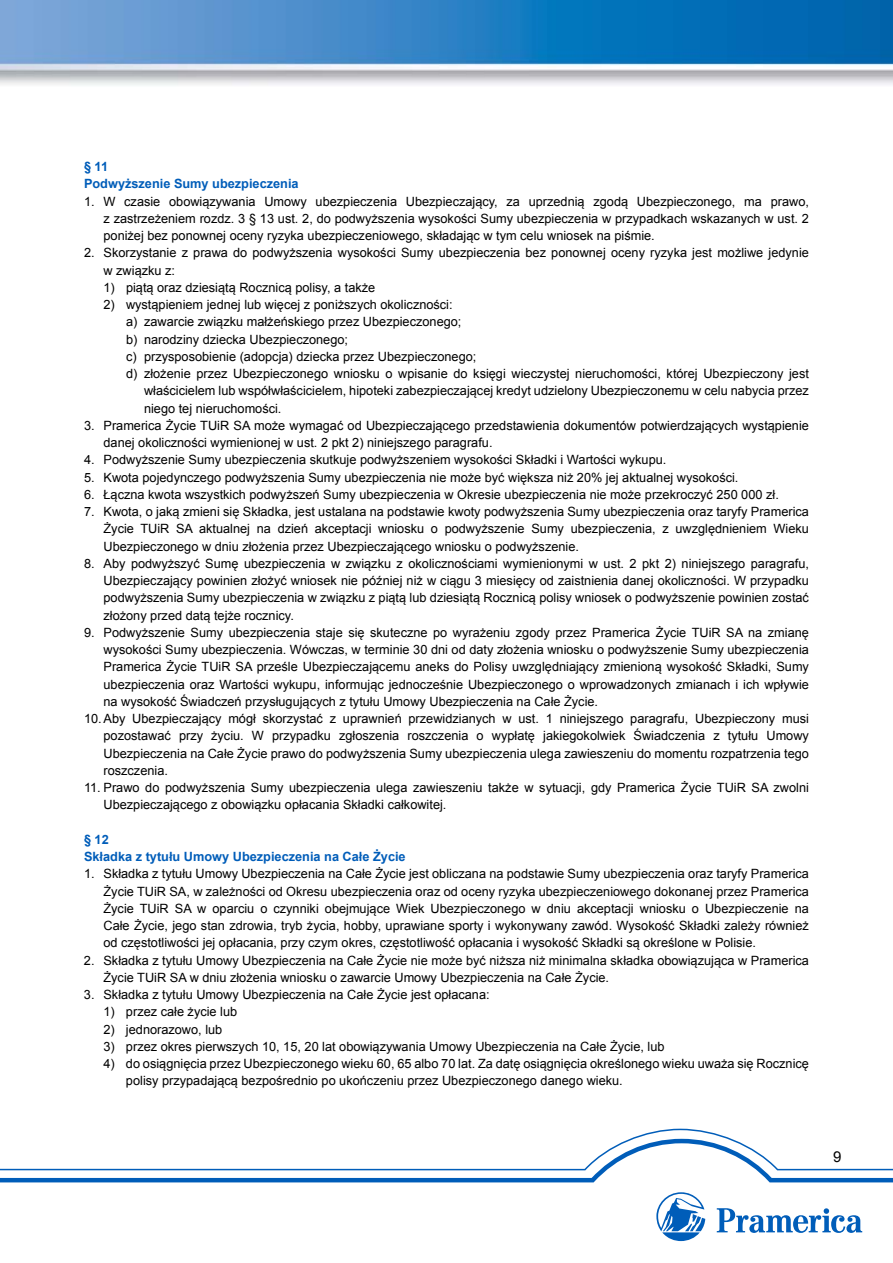
<style>
.page{position:relative;width:893px;height:1263px;background:#fff}
.page>*{position:absolute;margin:0;border:0;box-sizing:border-box;transform-origin:0 0}
.t1{font:15px "Arial";color:#000}
.t2{font:12.75px/17.2px "Arial";color:#000}
.t3{font:700 12.75px/17.2px "Arial";color:#005db9}
</style>
<div class="page">
<svg style="left:0;top:1128px;width:893px;height:55px"></svg>
<svg style="left:717px;top:1208px;width:145px;height:25px"></svg>
<svg style="left:656px;top:1192px;width:49px;height:49px"></svg>
<img style="left:0;top:0;width:893px;height:85px">
<p class="t3" style="left:84px;top:158px;width:216px">§ 11<br>Podwyższenie Sumy ubezpieczenia</p>
<p class="t2" style="left:103px;top:193px;width:707px;text-align:justify;text-indent:-19px">1. W czasie obowiązywania Umowy ubezpieczenia Ubezpieczający, za uprzednią zgodą Ubezpieczonego, ma prawo, z zastrzeżeniem rozdz. 3 § 13 ust. 2, do podwyższenia wysokości Sumy ubezpieczenia w przypadkach wskazanych w ust. 2 poniżej bez ponownej oceny ryzyka ubezpieczeniowego, składając w tym celu wniosek na piśmie.</p>
<p class="t2" style="left:104px;top:244px;width:707px;text-indent:-19px">2. Skorzystanie z prawa do podwyższenia wysokości Sumy ubezpieczenia bez ponownej oceny ryzyka jest możliwe jedynie w związku z:</p>
<p class="t2" style="left:104px;top:279px;width:273px">1) piątą oraz dziesiątą Rocznicą polisy, a także</p>
<p class="t2" style="left:104px;top:296px;width:351px">2) wystąpieniem jednej lub więcej z poniższych okoliczności:</p>
<p class="t2" style="left:126px;top:313px;width:337px">a) zawarcie związku małżeńskiego przez Ubezpieczonego;</p>
<p class="t2" style="left:126px;top:331px;width:224px">b) narodziny dziecka Ubezpieczonego;</p>
<p class="t2" style="left:126px;top:348px;width:352px">c) przysposobienie (adopcja) dziecka przez Ubezpieczonego;</p>
<p class="t2" style="left:126px;top:365px;width:684px">d) złożenie przez Ubezpieczonego wniosku o wpisanie do księgi wieczystej nieruchomości, której Ubezpieczony jest</p>
<p class="t2" style="left:144px;top:382px;width:666px">właścicielem lub współwłaścicielem, hipoteki zabezpieczającej kredyt udzielony Ubezpieczonemu w celu nabycia przez</p>
<p class="t2" style="left:144px;top:400px;width:139px">niego tej nieruchomości.</p>
<p class="t2" style="left:104px;top:417px;width:707px;text-indent:-20px">3. Pramerica Życie TUiR SA może wymagać od Ubezpieczającego przedstawienia dokumentów potwierdzających wystąpienie danej okoliczności wymienionej w ust. 2 pkt 2) niniejszego paragrafu.</p>
<p class="t2" style="left:84px;top:451px;width:584px">4. Podwyższenie Sumy ubezpieczenia skutkuje podwyższeniem wysokości Składki i Wartości wykupu.</p>
<p class="t2" style="left:84px;top:469px;width:656px">5. Kwota pojedynczego podwyższenia Sumy ubezpieczenia nie może być większa niż 20% jej aktualnej wysokości.</p>
<p class="t2" style="left:84px;top:486px;width:696px">6. Łączna kwota wszystkich podwyższeń Sumy ubezpieczenia w Okresie ubezpieczenia nie może przekroczyć 250 000 zł.</p>
<p class="t2" style="left:104px;top:503px;width:707px;text-align:justify;text-indent:-19px">7. Kwota, o jaką zmieni się Składka, jest ustalana na podstawie kwoty podwyższenia Sumy ubezpieczenia oraz taryfy Pramerica Życie TUiR SA aktualnej na dzień akceptacji wniosku o podwyższenie Sumy ubezpieczenia, z uwzględnieniem Wieku Ubezpieczonego w dniu złożenia przez Ubezpieczającego wniosku o podwyższenie.</p>
<p class="t2" style="left:104px;top:555px;width:707px;text-align:justify;text-indent:-19px">8. Aby podwyższyć Sumę ubezpieczenia w związku z okolicznościami wymienionymi w ust. 2 pkt 2) niniejszego paragrafu, Ubezpieczający powinien złożyć wniosek nie później niż w ciągu 3 miesięcy od zaistnienia danej okoliczności. W przypadku podwyższenia Sumy ubezpieczenia w związku z piątą lub dziesiątą Rocznicą polisy wniosek o podwyższenie powinien zostać złożony przed datą tejże rocznicy.</p>
<p class="t2" style="left:84px;top:624px;width:726px">9. Podwyższenie Sumy ubezpieczenia staje się skuteczne po wyrażeniu zgody przez Pramerica Życie TUiR SA na zmianę</p>
<p class="t2" style="left:104px;top:641px;width:707px">wysokości Sumy ubezpieczenia. Wówczas, w terminie 30 dni od daty złożenia wniosku o podwyższenie Sumy ubezpieczenia</p>
<p class="t2" style="left:104px;top:658px;width:707px">Pramerica Życie TUiR SA prześle Ubezpieczającemu aneks do Polisy uwzględniający zmienioną wysokość Składki, Sumy</p>
<p class="t2" style="left:104px;top:676px;width:707px">ubezpieczenia oraz Wartości wykupu, informując jednocześnie Ubezpieczonego o wprowadzonych zmianach i ich wpływie</p>
<p class="t2" style="left:104px;top:693px;width:496px">na wysokość Świadczeń przysługujących z tytułu Umowy Ubezpieczenia na Całe Życie.</p>
<p class="t2" style="left:84px;top:710px;width:726px">10.Aby Ubezpieczający mógł skorzystać z uprawnień przewidzianych w ust. 1 niniejszego paragrafu, Ubezpieczony musi</p>
<p class="t2" style="left:104px;top:727px;width:707px">pozostawać przy życiu. W przypadku zgłoszenia roszczenia o wypłatę jakiegokolwiek Świadczenia z tytułu Umowy</p>
<p class="t2" style="left:103px;top:745px;width:707px">Ubezpieczenia na Całe Życie prawo do podwyższenia Sumy ubezpieczenia ulega zawieszeniu do momentu rozpatrzenia tego</p>
<p class="t2" style="left:103px;top:762px;width:66px">roszczenia.</p>
<p class="t2" style="left:103px;top:779px;width:707px;text-indent:-19px">11. Prawo do podwyższenia Sumy ubezpieczenia ulega zawieszeniu także w sytuacji, gdy Pramerica Życie TUiR SA zwolni<br>Ubezpieczającego z obowiązku opłacania Składki całkowitej.</p>
<p class="t3" style="left:84px;top:831px;width:323px">§ 12<br>Składka z tytułu Umowy Ubezpieczenia na Całe Życie</p>
<p class="t2" style="left:103px;top:865px;width:707px;text-align:justify;text-indent:-19px">1. Składka z tytułu Umowy Ubezpieczenia na Całe Życie jest obliczana na podstawie Sumy ubezpieczenia oraz taryfy Pramerica Życie TUiR SA, w zależności od Okresu ubezpieczenia oraz od oceny ryzyka ubezpieczeniowego dokonanej przez Pramerica Życie TUiR SA w oparciu o czynniki obejmujące Wiek Ubezpieczonego w dniu akceptacji wniosku o Ubezpieczenie na Całe Życie, jego stan zdrowia, tryb życia, hobby, uprawiane sporty i wykonywany zawód. Wysokość Składki zależy również od częstotliwości jej opłacania, przy czym okres, częstotliwość opłacania i wysokość Składki są określone w Polisie.</p>
<p class="t2" style="left:103px;top:952px;width:707px;text-indent:-19px">2. Składka z tytułu Umowy Ubezpieczenia na Całe Życie nie może być niższa niż minimalna składka obowiązująca w Pramerica<br>Życie TUiR SA w dniu złożenia wniosku o zawarcie Umowy Ubezpieczenia na Całe Życie.</p>
<p class="t2" style="left:84px;top:986px;width:407px">3. Składka z tytułu Umowy Ubezpieczenia na Całe Życie jest opłacana:</p>
<p class="t2" style="left:103px;top:1003px;width:135px">1) przez całe życie lub</p>
<p class="t2" style="left:103px;top:1021px;width:120px">2) jednorazowo, lub</p>
<p class="t2" style="left:103px;top:1038px;width:563px">3) przez okres pierwszych 10, 15, 20 lat obowiązywania Umowy Ubezpieczenia na Całe Życie, lub</p>
<p class="t2" style="left:126px;top:1055px;width:684px;text-indent:-23px">4) do osiągnięcia przez Ubezpieczonego wieku 60, 65 albo 70 lat. Za datę osiągnięcia określonego wieku uważa się Rocznicę polisy przypadającą bezpośrednio po ukończeniu przez Ubezpieczonego danego wieku.</p>
<p class="t1" style="left:833px;top:1146px;width:10px">9</p>
</div>
